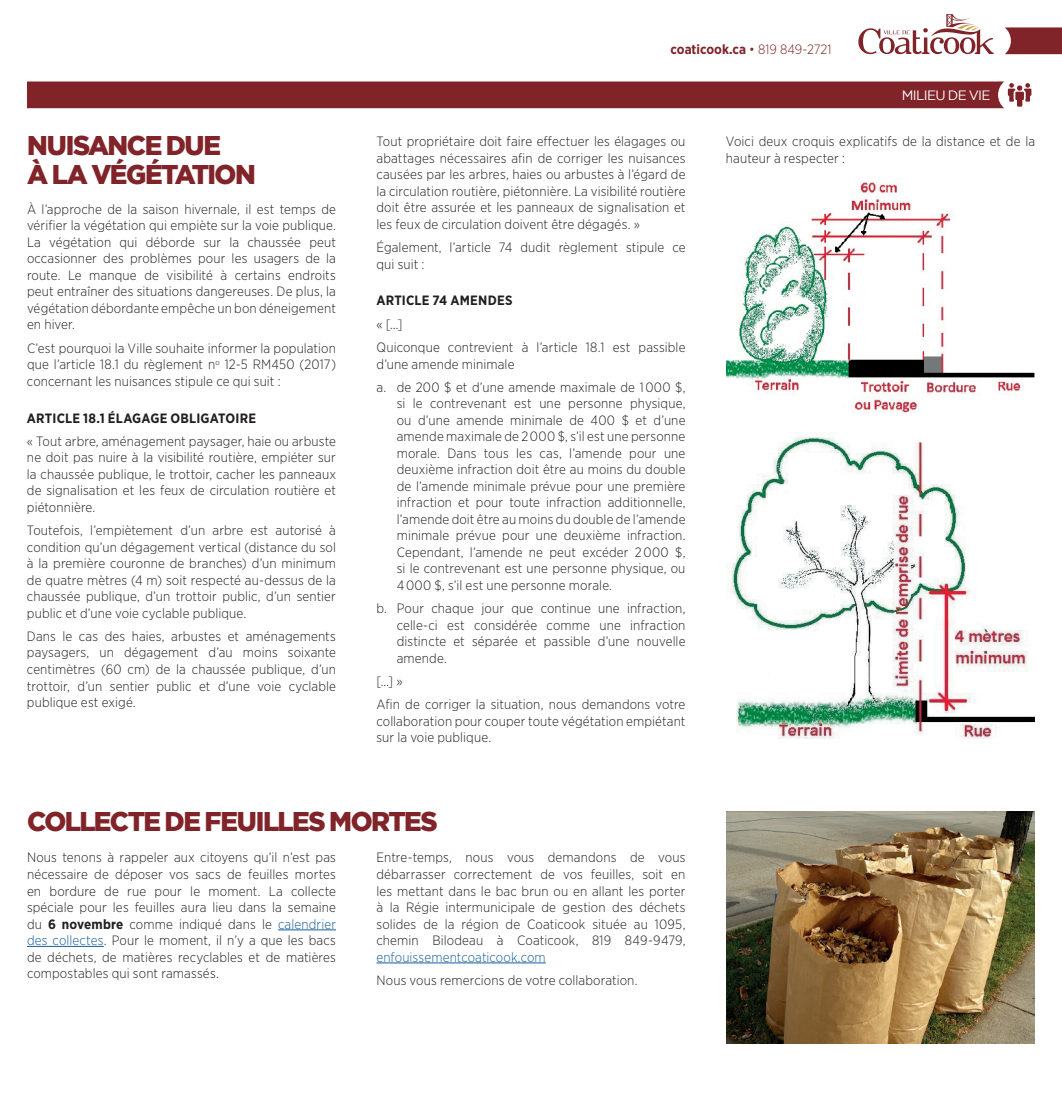
<style>
.page{position:relative;width:1062px;height:1104px;background:#fff}
.page>*{position:absolute;margin:0;border:0;box-sizing:border-box;transform-origin:0 0}
.t1{font:900 27px/28.5px "Gotham";letter-spacing:-.055em;color:#802429}
.t2{font:300 13.5px/16.5px "Gotham Narrow";letter-spacing:.01em;color:#231f20;text-align:justify}
.t3{font:700 13.5px "Gotham Narrow";letter-spacing:.015em;color:#231f20}
.t4{font:300 13.5px "Gotham Narrow";letter-spacing:.005em;color:#175d9e}
.t5{font:700 13.5px "Gotham Narrow";color:#802429}
.t6{font:13.5px "Gotham";letter-spacing:-.045em;color:#fff}
.s1{font-weight:300}
.s2{font-weight:700}
.s3{color:#175d9e}
</style>
<div class="page">
<svg style="left:858px;top:14px;width:136px;height:40px"></svg>
<svg style="left:1005px;top:27px;width:57px;height:27px;background:#8a363b"></svg>
<div style="left:27px;top:81px;width:1004px;height:27px;background:#802429"></div>
<hr style="left:278px;top:929px;width:58px;height:1px;background:#175d9e">
<hr style="left:27px;top:945px;width:77px;height:1px;background:#175d9e">
<hr style="left:376px;top:962px;width:170px;height:1px;background:#175d9e">
<img style="left:726px;top:432px;width:309px;height:306px">
<img style="left:726px;top:811px;width:309px;height:232px">
<img style="left:726px;top:182px;width:309px;height:231px">
<h1 class="t1" style="left:27px;top:131px;width:230px">NUISANCE DUE<br>À LA VÉGÉTATION</h1>
<p class="t2" style="left:27px;top:200px;width:311px">À l’approche de la saison hivernale, il est temps de vérifier la végétation qui empiète sur la voie publique.<br>La végétation qui déborde sur la chaussée peut occasionner des problèmes pour les usagers de la route. Le manque de visibilité à certains endroits peut entraîner des situations dangereuses. De plus, la végétation débordante empêche un bon déneigement en hiver.</p>
<p class="t2" style="left:27px;top:339px;width:310px">C’est pourquoi la Ville souhaite informer la population que l’article 18.1 du règlement n<sup>o</sup> 12-5 RM450 (2017) concernant les nuisances stipule ce qui suit :</p>
<p class="t3" style="left:27px;top:409px;width:231px">ARTICLE 18.1 ÉLAGAGE OBLIGATOIRE</p>
<p class="t2" style="left:27px;top:432px;width:311px">« Tout arbre, aménagement paysager, haie ou arbuste ne doit pas nuire à la visibilité routière, empiéter sur la chaussée publique, le trottoir, cacher les panneaux de signalisation et les feux de circulation routière et piétonnière.</p>
<p class="t2" style="left:27px;top:521px;width:311px">Toutefois, l’empiètement d’un arbre est autorisé à condition qu’un dégagement vertical (distance du sol à la première couronne de branches) d’un minimum de quatre mètres (4 m) soit respecté au-dessus de la chaussée publique, d’un trottoir public, d’un sentier public et d’une voie cyclable publique.</p>
<p class="t2" style="left:27px;top:627px;width:311px">Dans le cas des haies, arbustes et aménagements paysagers, un dégagement d’au moins soixante centimètres (60 cm) de la chaussée publique, d’un trottoir, d’un sentier public et d’une voie cyclable publique est exigé.</p>
<p class="t5" style="left:671px;top:41px;width:162px">coaticook.ca <span class="s1">• 819 849-2721</span></p>
<p class="t6" style="left:902px;top:87px;width:90px">MILIEU DE VIE</p>
<p class="t2" style="left:376px;top:133px;width:311px">Tout propriétaire doit faire effectuer les élagages ou abattages nécessaires afin de corriger les nuisances causées par les arbres, haies ou arbustes à l’égard de la circulation routière, piétonnière. La visibilité routière doit être assurée et les panneaux de signalisation et les feux de circulation doivent être dégagés. »</p>
<p class="t2" style="left:376px;top:239px;width:311px">Également, l’article 74 dudit règlement stipule ce qui suit :</p>
<p class="t3" style="left:376px;top:292px;width:137px">ARTICLE 74 AMENDES</p>
<p class="t2" style="left:376px;top:312px;width:311px;line-height:23.2px">« […]<br>Quiconque contrevient à l’article 18.1 est passible</p>
<p class="t2" style="left:376px;top:352px;width:310px;line-height:23.2px">d’une amende minimale<br>a. de 200 $ et d’une amende maximale de 1 000 $,</p>
<p class="t2" style="left:397px;top:395px;width:290px">si le contrevenant est une personne physique, ou d’une amende minimale de 400 $ et d’une amende maximale de 2 000 $, s’il est une personne morale. Dans tous les cas, l’amende pour une deuxième infraction doit être au moins du double de l’amende minimale prévue pour une première infraction et pour toute infraction additionnelle, l’amende doit être au moins du double de l’amende minimale prévue pour une deuxième infraction.<br>Cependant, l’amende ne peut excéder 2 000 $, si le contrevenant est une personne physique, ou 4 000 $, s’il est une personne morale.</p>
<p class="t2" style="left:397px;top:599px;width:290px;text-indent:-20px">b. Pour chaque jour que continue une infraction, celle-ci est considérée comme une infraction distincte et séparée et passible d’une nouvelle amende.</p>
<p class="t2" style="left:376px;top:669px;width:310px;line-height:23.2px">[…] »<br>Afin de corriger la situation, nous demandons votre</p>
<p class="t2" style="left:376px;top:712px;width:310px">collaboration pour couper toute végétation empiétant sur la voie publique.</p>
<p class="t2" style="left:726px;top:133px;width:311px">Voici deux croquis explicatifs de la distance et de la hauteur à respecter :</p>
<h1 class="t1" style="left:27px;top:806px;width:412px">COLLECTE DE FEUILLES MORTES</h1>
<p class="t2" style="left:27px;top:848px;width:311px">Nous tenons à rappeler aux citoyens qu’il n’est pas nécessaire de déposer vos sacs de feuilles mortes en bordure de rue pour le moment. La collecte spéciale pour les feuilles aura lieu dans la semaine du <span class="s2">6 novembre</span> comme indiqué dans le <span class="s3">calendrier des collectes</span>. Pour le moment, il n’y a que les bacs de déchets, de matières recyclables et de matières compostables qui sont ramassés.</p>
<p class="t2" style="left:376px;top:848px;width:311px">Entre-temps, nous vous demandons de vous débarrasser correctement de vos feuilles, soit en les mettant dans le bac brun ou en allant les porter à la Régie intermunicipale de gestion des déchets solides de la région de Coaticook située au 1095, chemin Bilodeau à Coaticook, 819 849-9479,</p>
<p class="t4" style="left:376px;top:948px;width:171px">enfouissementcoaticook.com</p>
<p class="t2" style="left:376px;top:971px;width:263px">Nous vous remercions de votre collaboration.</p>
</div>
